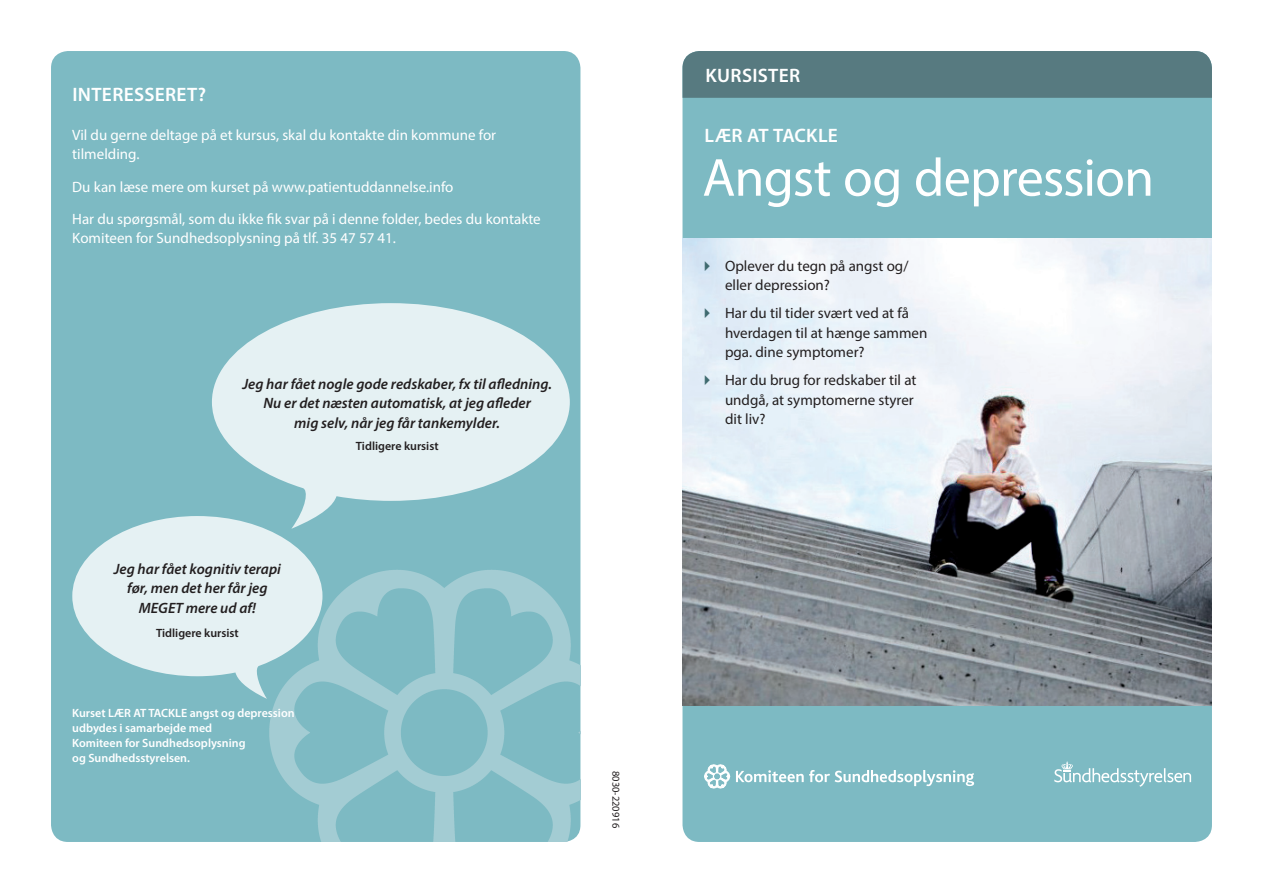
<style>
.page{position:relative;width:1263px;height:893px;background:#fff}
.page>*{position:absolute;margin:0;border:0;box-sizing:border-box;transform-origin:0 0}
.Rubrik36Hvid{font:54px "Myriad Pro";letter-spacing:-.015em;color:#fff}
.Semibold13Hvid{font:600 19.5px "Myriad Pro";letter-spacing:.015em;color:#fff}
.Regular10Hvid{font:15px/19.5px "Myriad Pro";color:#fff}
.t1{font:15px/19.5px "Myriad Pro";color:#231f20}
.Citat1{font:italic 600 15px/19.5px "Myriad Pro";color:#231f20;text-align:center}
.Semibold10Hvid{font:600 12px/15px "Myriad Pro";color:#fff}
.Citat2{font:600 12px "Myriad Pro";color:#231f20}
.Dato{font:10.5px "Myriad Pro";color:#231f20}
.s1{font-family:"Ding Two";font-size:13.5px;color:#3f6a6f}
</style>
<div class="page">
<div style="left:682px;top:51px;width:530px;height:791px;background:#7dbac3;border-radius:17px"></div>
<div style="left:51px;top:51px;width:529px;height:791px;background:#7dbac3;border-radius:17px"></div>
<img style="left:682px;top:238px;width:530px;height:468px">
<img style="left:269px;top:570px;width:311px;height:272px">
<div style="left:682px;top:51px;width:530px;height:47px;background:#577a80"></div>
<svg style="left:704px;top:764px;width:26px;height:25px"></svg>
<div style="left:713px;top:772px;width:8px;height:9px;border:1px solid #fff;border-radius:50%"></div>
<svg style="left:736px;top:770px;width:238px;height:16px"></svg>
<svg style="left:1054px;top:761px;width:137px;height:26px"></svg>
<svg style="left:72px;top:516px;width:250px;height:183px;fill:#e5f1f3"></svg>
<svg style="left:212px;top:303px;width:358px;height:226px;fill:#e5f1f3"></svg>
<p class="Semibold13Hvid" style="left:72px;top:82px;width:135px">INTERESSERET?</p>
<p class="Regular10Hvid" style="left:72px;top:125px;width:425px">Vil du gerne deltage på et kursus, skal du kontakte din kommune for tilmelding.</p>
<p class="Regular10Hvid" style="left:72px;top:176px;width:383px">Du kan læse mere om kurset på www.patientuddannelse.info</p>
<p class="Regular10Hvid" style="left:72px;top:209px;width:470px">Har du spørgsmål, som du ikke fik svar på i denne folder, bedes du kontakte<br>Komiteen for Sundhedsoplysning på tlf. 35 47 57 41.</p>
<p class="Citat1" style="left:242px;top:373px;width:311px">Jeg har fået nogle gode redskaber, fx til afledning.<br>Nu er det næsten automatisk, at jeg afleder<br>mig selv, når jeg får tankemylder.</p>
<p class="Citat2" style="left:356px;top:438px;width:84px">Tidligere kursist</p>
<p class="Citat1" style="left:114px;top:559px;width:169px">Jeg har fået kognitiv terapi før, men det her får jeg<br>MEGET mere ud af!</p>
<p class="Citat2" style="left:156px;top:625px;width:84px">Tidligere kursist</p>
<p class="Semibold10Hvid" style="left:72px;top:705px;width:224px">Kurset LÆR AT TACKLE angst og depression udbydes i samarbejde med<br>Komiteen for Sundhedsoplysning<br>og Sundhedsstyrelsen.</p>
<p class="Dato" style="left:622px;top:771px;width:59px;rotate:90deg">8030-220916</p>
<p class="Semibold13Hvid" style="left:706px;top:63px;width:96px">KURSISTER</p>
<p class="Semibold13Hvid" style="left:704px;top:123px;width:135px">LÆR AT TACKLE</p>
<p class="Rubrik36Hvid" style="left:702px;top:144px;width:453px">Angst og depression</p>
<p class="t1" style="left:725px;top:256px;width:185px;text-indent:-21px"><span class="s1">„</span> Oplever du tegn på angst og/ eller depression?</p>
<p class="t1" style="left:725px;top:303px;width:204px;text-indent:-21px"><span class="s1">„</span> Har du til tider svært ved at få hverdagen til at hænge sammen pga. dine symptomer?</p>
<p class="t1" style="left:725px;top:370px;width:193px;text-indent:-21px"><span class="s1">„</span> Har du brug for redskaber til at undgå, at symptomerne styrer dit liv?</p>
</div>
